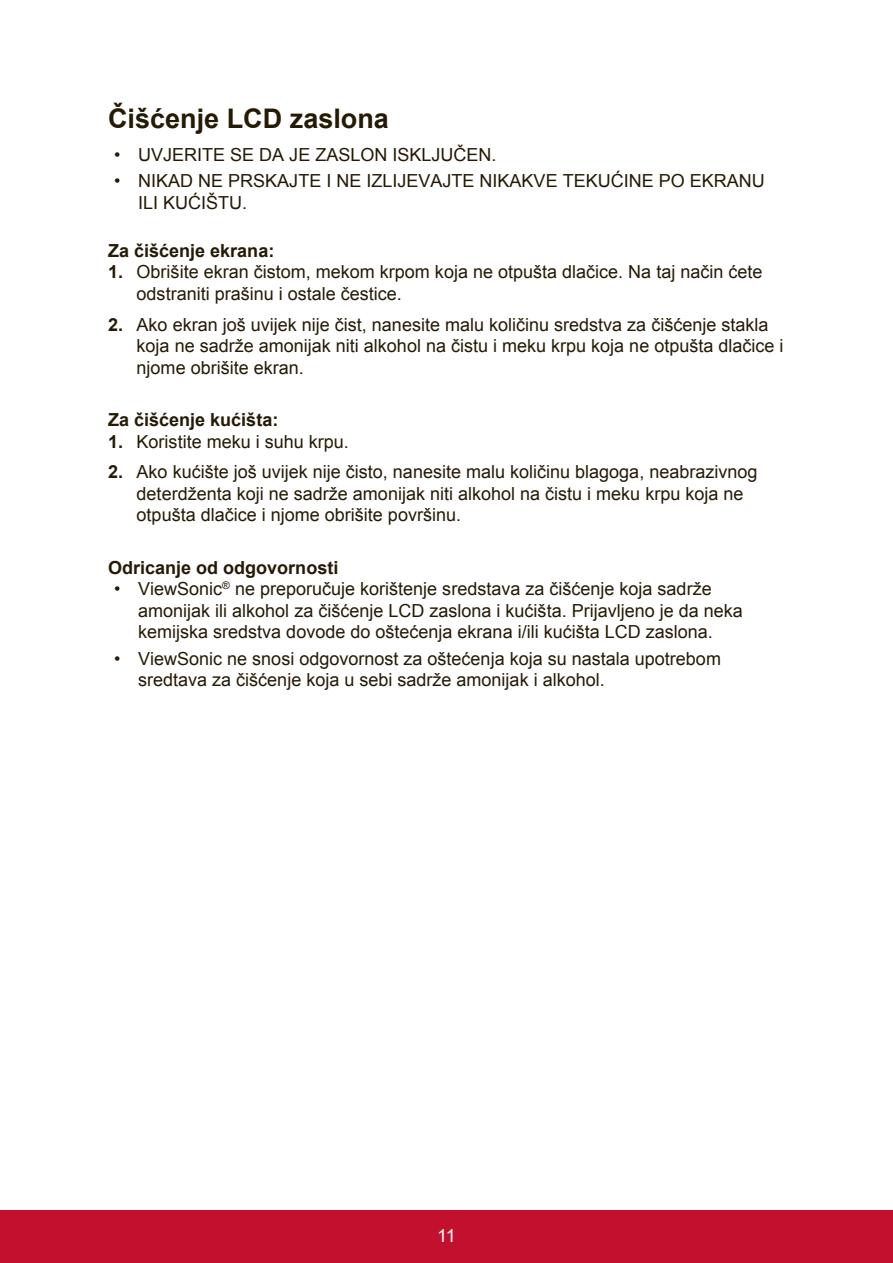
<style>
.page{position:relative;width:893px;height:1263px;background:#fff}
.page>*{position:absolute;margin:0;border:0;box-sizing:border-box;transform-origin:0 0}
.t1{font:700 27px "Arial";color:#251a05}
.t2{font:18px/21.6px "Arial";color:#251a05}
.t3{font:700 18px "Arial";color:#251a05}
.t4{font:18px "Arial";color:#fff}
.s1{font-weight:700}
</style>
<div class="page">
<div style="left:0;top:1210px;width:892px;height:53px;background:#c3102f"></div>
<h1 class="t1" style="left:108px;top:100px;width:282px">Čišćenje LCD zaslona</h1>
<p class="t2" style="left:114px;top:144px;width:384px">• UVJERITE SE DA JE ZASLON ISKLJUČEN.</p>
<p class="t2" style="left:138px;top:170px;width:628px;text-indent:-24px">• NIKAD NE PRSKAJTE I NE IZLIJEVAJTE NIKAKVE TEKUĆINE PO EKRANU<br>ILI KUĆIŠTU.</p>
<p class="t3" style="left:108px;top:238px;width:168px">Za čišćenje ekrana:</p>
<p class="t2" style="left:136px;top:261px;width:627px;text-indent:-28px"><span class="s1">1.</span> Obrišite ekran čistom, mekom krpom koja ne otpušta dlačice. Na taj način ćete odstraniti prašinu i ostale čestice.</p>
<p class="t2" style="left:136px;top:314px;width:648px;text-indent:-28px"><span class="s1">2.</span> Ako ekran još uvijek nije čist, nanesite malu količinu sredstva za čišćenje stakla koja ne sadrže amonijak niti alkohol na čistu i meku krpu koja ne otpušta dlačice i njome obrišite ekran.</p>
<p class="t3" style="left:108px;top:408px;width:172px">Za čišćenje kućišta:</p>
<p class="t2" style="left:108px;top:431px;width:242px"><span class="s1">1.</span> Koristite meku i suhu krpu.</p>
<p class="t2" style="left:136px;top:461px;width:622px;text-indent:-28px"><span class="s1">2.</span> Ako kućište još uvijek nije čisto, nanesite malu količinu blagoga, neabrazivnog deterdženta koji ne sadrže amonijak niti alkohol na čistu i meku krpu koja ne otpušta dlačice i njome obrišite površinu.</p>
<p class="t3" style="left:108px;top:555px;width:232px">Odricanje od odgovornosti</p>
<p class="t2" style="left:138px;top:578px;width:606px;text-indent:-24px">• ViewSonic<sup>®</sup> ne preporučuje korištenje sredstava za čišćenje koja sadrže amonijak ili alkohol za čišćenje LCD zaslona i kućišta. Prijavljeno je da neka kemijska sredstva dovode do oštećenja ekrana i/ili kućišta LCD zaslona.</p>
<p class="t2" style="left:138px;top:647px;width:584px;text-indent:-24px">• ViewSonic ne snosi odgovornost za oštećenja koja su nastala upotrebom sredtava za čišćenje koja u sebi sadrže amonijak i alkohol.</p>
<p class="t4" style="left:437px;top:1223px;width:20px">11</p>
</div>
